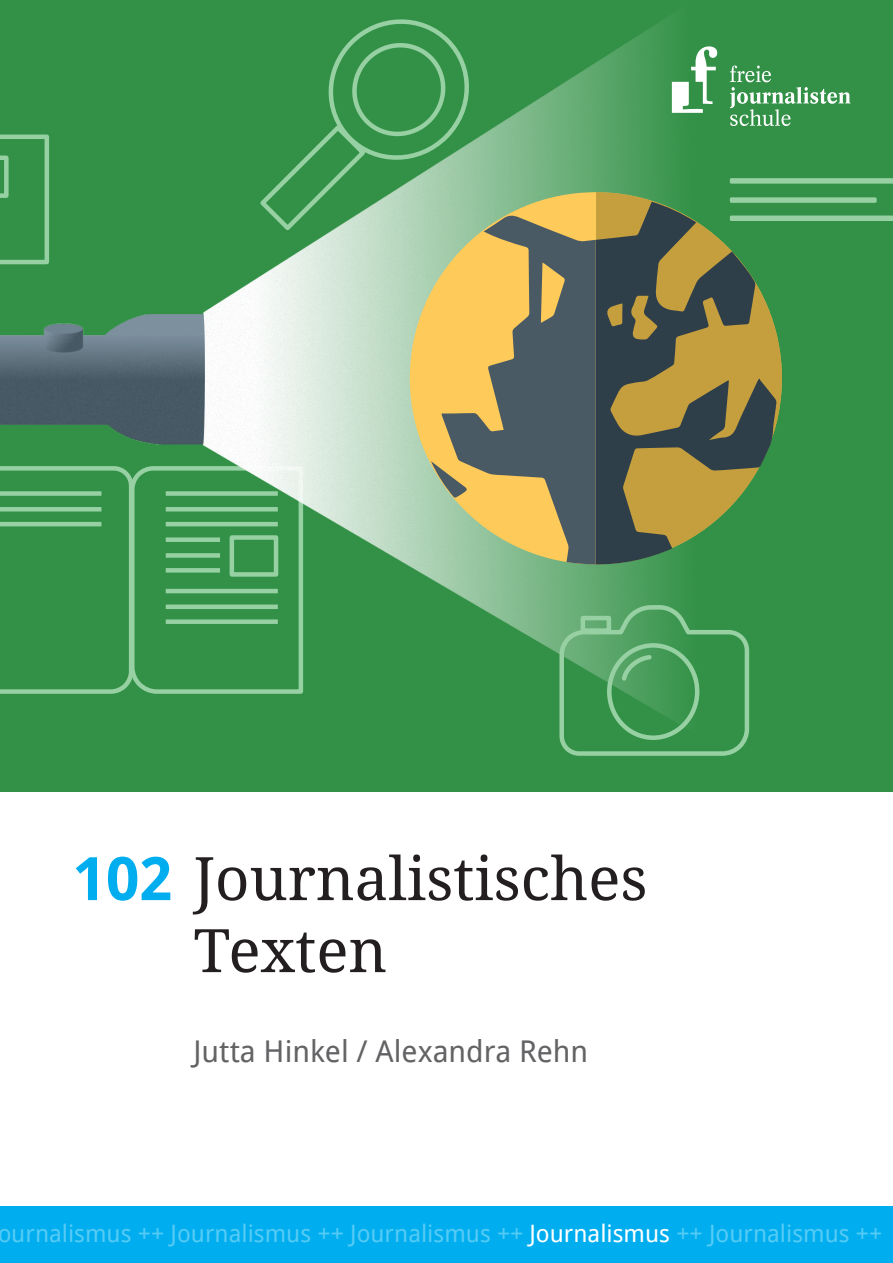
<style>
.page{position:relative;width:893px;height:1263px;background:#fff}
.page>*{position:absolute;margin:0;border:0;box-sizing:border-box;transform-origin:0 0}
.txt__title{font:60px/72px "Droid Serif";color:#231f20}
.txt__authors{font:30px "Droid Sans";color:#636366}
.t1{font:24px "Droid Sans";color:#56cbf5}
.s1{font-family:"Droid Sans";font-weight:700;color:#00aeef}
.s2{color:#fff}
</style>
<div class="page">
<div style="left:0;top:1206px;width:893px;height:57px;background:#00aeef"></div>
<div style="left:0;top:0;width:893px;height:792px;background:#329146"></div>
<svg style="left:0;top:466px;width:202px;height:228px"></svg>
<div style="left:0;top:491px;width:101px;height:5px;background:#97d0a3"></div>
<hr style="left:0;top:507px;width:101px;height:4px;background:#97d0a3">
<hr style="left:0;top:522px;width:101px;height:4px;background:#97d0a3">
<div style="left:166px;top:491px;width:112px;height:5px;background:#97d0a3"></div>
<hr style="left:166px;top:507px;width:112px;height:4px;background:#97d0a3">
<hr style="left:166px;top:522px;width:112px;height:4px;background:#97d0a3">
<hr style="left:166px;top:589px;width:112px;height:4px;background:#97d0a3">
<div style="left:166px;top:604px;width:112px;height:5px;background:#97d0a3"></div>
<div style="left:166px;top:619px;width:112px;height:5px;background:#97d0a3"></div>
<div style="left:166px;top:537px;width:54px;height:5px;background:#97d0a3"></div>
<div style="left:166px;top:553px;width:54px;height:5px;background:#97d0a3"></div>
<div style="left:166px;top:568px;width:54px;height:5px;background:#97d0a3"></div>
<img style="left:202px;top:17px;width:475px;height:677px">
<svg style="left:0;top:135px;width:49px;height:129px"></svg>
<img style="left:0;top:314px;width:205px;height:131px">
<svg style="left:730px;top:178px;width:163px;height:6px"></svg>
<div style="left:730px;top:197px;width:147px;height:6px;background:#97d0a3;border-radius:2px"></div>
<svg style="left:782px;top:216px;width:111px;height:5px"></svg>
<div style="left:410px;top:192px;width:372px;height:372px;background:#feca59;border-radius:50%"></div>
<svg style="left:596px;top:192px;width:186px;height:233px"></svg>
<svg style="left:595px;top:202px;width:181px;height:363px"></svg>
<svg style="left:442px;top:215px;width:153px;height:349px"></svg>
<svg style="left:431px;top:461px;width:36px;height:37px"></svg>
<svg style="left:557px;top:603px;width:193px;height:153px"></svg>
<div style="left:581px;top:616px;width:30px;height:17px;border:4px solid #97d0a3"></div>
<svg style="left:730px;top:66px;width:120px;height:60px"></svg>
<svg style="left:672px;top:46px;width:45px;height:67px"></svg>
<p class="txt__title" style="left:193px;top:843px;width:455px;text-indent:-120px"><span class="s1">102</span> Journalistisches<br>Texten</p>
<p class="txt__authors" style="left:193px;top:1034px;width:396px">Jutta Hinkel / Alexandra Rehn</p>
<p class="t1" style="left:-3px;top:1220px;width:886px">ournalismus ++ Journalismus ++ Journalismus ++ <span class="s2">Journalismus</span> ++ Journalismus ++</p>
</div>
